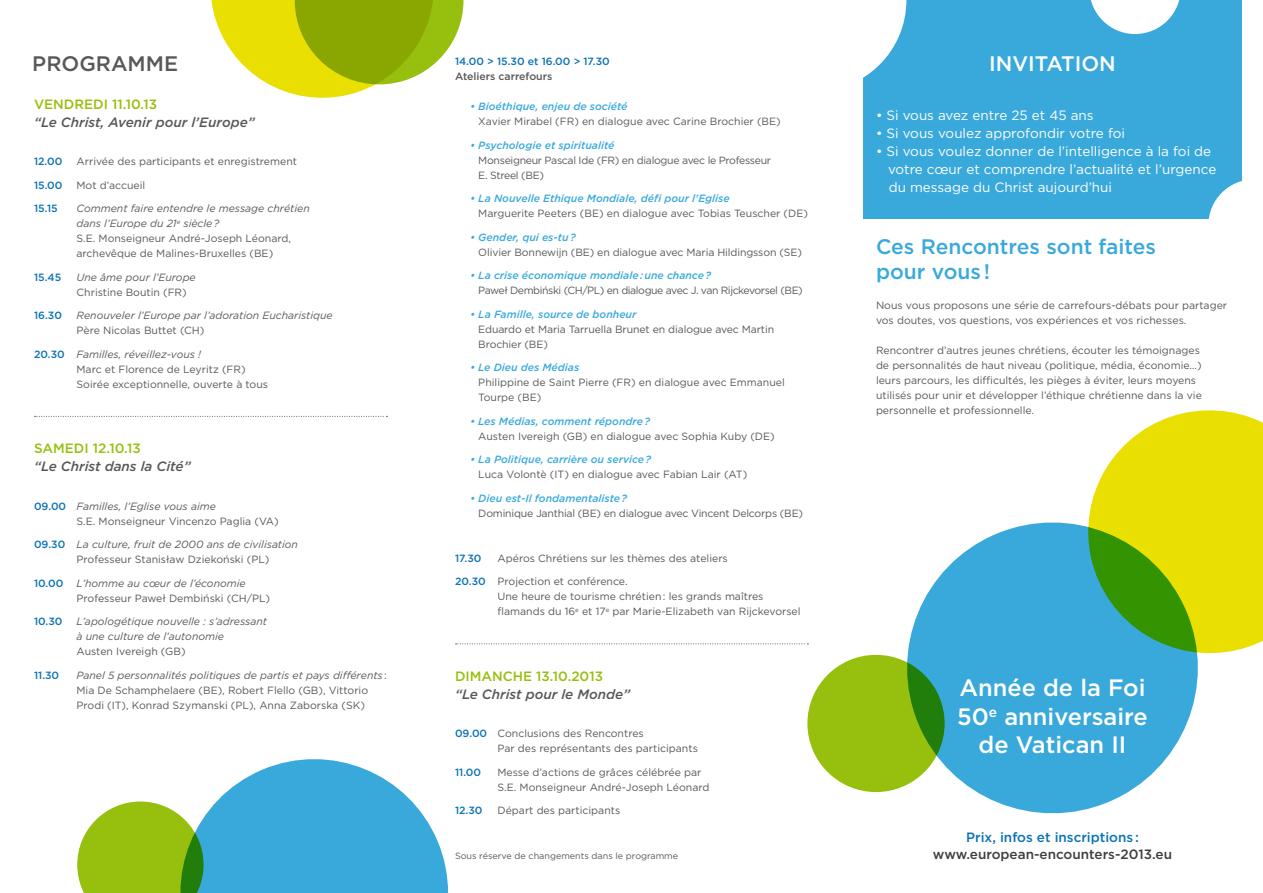
<style>
.page{position:relative;width:1263px;height:893px;background:#fff}
.page>*{position:absolute;margin:0;border:0;box-sizing:border-box;transform-origin:0 0}
.t1{font:500 23.7px/28.3px "Gotham";color:#fff;text-align:center}
.t2{font:500 21px/25.2px "Gotham";color:#39a9dc}
.t3{font:500 21px "Gotham";color:#fff}
.t4{font:500 21px "Gotham";color:#58585a}
.t5{font:13.5px/18px "Gotham";color:#fff}
.t6{font:italic 500 13.5px "Gotham";color:#58585a}
.t7{font:500 13.5px "Gotham";color:#97bf0d}
.t8{font:500 13.5px "Gotham";color:#3e3d40}
.t9{font:500 13.5px "Gotham";color:#0b72b5}
.t10{font:10.5px/15px "Gotham";color:#58585a}
.t11{font:italic 500 10.5px "Gotham";color:#39a9dc}
.t12{font:italic 10.5px/15px "Gotham";color:#58585a}
.t13{font:500 10.5px "Gotham";color:#0b72b5}
.t14{font:10.5px/15px "Gotham";letter-spacing:-.03em;color:#58585a}
.t15{font:10.5px "Gotham";letter-spacing:-.04em;color:#58585a}
.t16{font:10.5px "Gotham";letter-spacing:-.02em;color:#58585a}
.t17{font:500 10.5px "Gotham";color:#58585a}
.t18{font:9px "Gotham";color:#58585a}
.s1{font-weight:500;color:#0b72b5}
.s2{font-style:italic}
.s3{font-weight:500;font-style:normal;color:#0b72b5}
.s4{font-style:normal}
</style>
<div class="page">
<div style="left:863px;top:0;width:379px;height:219px;background:#39a9dc"></div>
<svg style="left:35px;top:416px;width:352px;height:1px"></svg>
<svg style="left:456px;top:643px;width:352px;height:1px"></svg>
<svg style="left:1088px;top:410px;width:175px;height:244px;background:#ebe322"></svg>
<div style="left:807px;top:655px;width:138px;height:137px;background:#97bf0d;border-radius:50%"></div>
<svg style="left:211px;top:0;width:252px;height:98px"></svg>
<svg style="left:77px;top:759px;width:371px;height:134px"></svg>
<svg style="left:906px;top:521px;width:293px;height:293px;fill:#39a9dc"></svg>
<svg style="left:863px;top:0;width:43px;height:78px"></svg>
<svg style="left:1091px;top:0;width:89px;height:34px"></svg>
<svg style="left:1208px;top:181px;width:34px;height:38px"></svg>
<h2 class="t4" style="left:32px;top:50px;width:147px">PROGRAMME</h2>
<h2 class="t3" style="left:989px;top:50px;width:128px">INVITATION</h2>
<p class="t13" style="left:455px;top:54px;width:156px">14.00 &gt; 15.30 et 16.00 &gt; 17.30</p>
<p class="t17" style="left:455px;top:69px;width:99px">Ateliers carrefours</p>
<p class="t11" style="left:470px;top:99px;width:159px">• Bioéthique, enjeu de société</p>
<p class="t10" style="left:478px;top:114px;width:304px">Xavier Mirabel (FR) en dialogue avec Carine Brochier (BE)</p>
<p class="t11" style="left:470px;top:138px;width:146px">• Psychologie et spiritualité</p>
<p class="t14" style="left:478px;top:152px;width:294px">Monseigneur Pascal Ide (FR) en dialogue avec le Professeur<br>E. Streel (BE)</p>
<p class="t11" style="left:470px;top:191px;width:261px">• La Nouvelle Ethique Mondiale, défi pour l’Eglise</p>
<p class="t10" style="left:478px;top:206px;width:331px">Marguerite Peeters (BE) en dialogue avec Tobias Teuscher (DE)</p>
<p class="t11" style="left:470px;top:230px;width:107px">• Gender, qui es-tu ?</p>
<p class="t10" style="left:478px;top:244px;width:325px">Olivier Bonnewijn (BE) en dialogue avec Maria Hildingsson (SE)</p>
<p class="t11" style="left:470px;top:268px;width:243px">• La crise économique mondiale : une chance ?</p>
<p class="t15" style="left:478px;top:284px;width:326px">Paweł Dembiński (CH/PL) en dialogue avec J. van Rijckevorsel (BE)</p>
<p class="t11" style="left:470px;top:307px;width:168px">• La Famille, source de bonheur</p>
<p class="t10" style="left:478px;top:321px;width:297px">Eduardo et Maria Tarruella Brunet en dialogue avec Martin<br>Brochier (BE)</p>
<p class="t11" style="left:470px;top:360px;width:111px">• Le Dieu des Médias</p>
<p class="t10" style="left:478px;top:375px;width:308px">Philippine de Saint Pierre (FR) en dialogue avec Emmanuel<br>Tourpe (BE)</p>
<p class="t11" style="left:470px;top:414px;width:182px">• Les Médias, comment répondre ?</p>
<p class="t10" style="left:478px;top:428px;width:298px">Austen Ivereigh (GB) en dialogue avec Sophia Kuby (DE)</p>
<p class="t11" style="left:470px;top:452px;width:183px">• La Politique, carrière ou service ?</p>
<p class="t10" style="left:478px;top:467px;width:270px">Luca Volontè (IT) en dialogue avec Fabian Lair (AT)</p>
<p class="t11" style="left:470px;top:491px;width:159px">• Dieu est-Il fondamentaliste ?</p>
<p class="t16" style="left:478px;top:506px;width:326px">Dominique Janthial (BE) en dialogue avec Vincent Delcorps (BE)</p>
<p class="t13" style="left:455px;top:551px;width:28px">17.30</p>
<p class="t10" style="left:497px;top:550px;width:232px">Apéros Chrétiens sur les thèmes des ateliers</p>
<p class="t10" style="left:497px;top:574px;width:305px;text-indent:-43px"><span class="s1">20.30</span> Projection et conférence.<br>Une heure de tourisme chrétien : les grands maîtres flamands du 16<sup>e</sup> et 17<sup>e</sup> par Marie-Elizabeth van Rijckevorsel</p>
<p class="t7" style="left:34px;top:95px;width:20px">Vendredi</p>
<p class="t7" style="left:112px;top:95px;width:47px">11.10.13</p>
<p class="t6" style="left:34px;top:113px;width:222px">“Le Christ, Avenir pour l’Europe”</p>
<p class="t13" style="left:34px;top:155px;width:30px">12.00</p>
<p class="t10" style="left:77px;top:154px;width:222px">Arrivée des participants et enregistrement</p>
<p class="t13" style="left:34px;top:178px;width:30px">15.00</p>
<p class="t10" style="left:77px;top:177px;width:70px">Mot d’accueil</p>
<p class="t13" style="left:34px;top:202px;width:25px">15.15</p>
<p class="t10" style="left:77px;top:201px;width:235px"><span class="s2">Comment faire entendre le message chrétien dans l’Europe du 21</span><sup>e</sup> <span class="s2">siècle ?<br></span>S.E. Monseigneur André-Joseph Léonard, archevêque de Malines-Bruxelles (BE)</p>
<p class="t13" style="left:34px;top:270px;width:29px">15.45</p>
<p class="t12" style="left:77px;top:269px;width:121px">Une âme pour l’Europe</p>
<p class="t10" style="left:77px;top:284px;width:112px">Christine Boutin (FR)</p>
<p class="t13" style="left:34px;top:309px;width:29px">16.30</p>
<p class="t12" style="left:77px;top:308px;width:258px">Renouveler l’Europe par l’adoration Eucharistique</p>
<p class="t10" style="left:77px;top:323px;width:129px">Père Nicolas Buttet (CH)</p>
<p class="t10" style="left:77px;top:346px;width:193px;text-indent:-43px"><span class="s1">20.30</span> <span class="s2">Familles, réveillez-vous !<br></span>Marc et Florence de Leyritz (FR)<br>Soirée exceptionnelle, ouverte à tous</p>
<p class="t5" style="left:876px;top:106px;width:219px">• Si vous avez entre 25 et 45 ans</p>
<p class="t5" style="left:876px;top:124px;width:251px">• Si vous voulez approfondir votre foi</p>
<p class="t5" style="left:888px;top:142px;width:330px;text-indent:-12px">• Si vous voulez donner de l’intelligence à la foi de votre cœur et comprendre l’actualité et l’urgence du message du Christ aujourd’hui</p>
<h2 class="t2" style="left:876px;top:234px;width:281px">Ces Rencontres sont faites pour vous !</h2>
<p class="t10" style="left:876px;top:298px;width:353px">Nous vous proposons une série de carrefours-débats pour partager vos doutes, vos questions, vos expériences et vos richesses.</p>
<p class="t10" style="left:876px;top:343px;width:327px">Rencontrer d’autres jeunes chrétiens, écouter les témoignages de personnalités de haut niveau (politique, média, économie…) leurs parcours, les difficultés, les pièges à éviter, leurs moyens utilisés pour unir et développer l’éthique chrétienne dans la vie personnelle et professionnelle.</p>
<p class="t7" style="left:34px;top:439px;width:19px">Samedi</p>
<p class="t7" style="left:93px;top:439px;width:50px">12.10.13</p>
<p class="t6" style="left:34px;top:457px;width:158px">“Le Christ dans la Cité”</p>
<p class="t10" style="left:77px;top:498px;width:204px;text-indent:-43px"><span class="s1">09.00</span> <span class="s2">Familles, l’Eglise vous aime<br></span>S.E. Monseigneur Vincenzo Paglia (VA)</p>
<p class="t12" style="left:77px;top:537px;width:223px;text-indent:-43px"><span class="s3">09.30</span> La culture, fruit de 2000 ans de civilisation<br><span class="s4">Professeur Stanisław Dziekoński (PL)</span></p>
<p class="t13" style="left:34px;top:576px;width:31px">10.00</p>
<p class="t12" style="left:77px;top:575px;width:171px">L’homme au cœur de l’économie</p>
<p class="t10" style="left:77px;top:590px;width:195px">Professeur Paweł Dembiński (CH/PL)</p>
<p class="t13" style="left:34px;top:615px;width:30px">10.30</p>
<p class="t12" style="left:77px;top:614px;width:192px">L’apologétique nouvelle : s’adressant à une culture de l’autonomie</p>
<p class="t10" style="left:77px;top:644px;width:111px">Austen Ivereigh (GB)</p>
<p class="t13" style="left:34px;top:668px;width:27px">11.30</p>
<p class="t10" style="left:77px;top:667px;width:312px"><span class="s2">Panel 5 personnalités politiques de partis et pays différents</span> :<br>Mia De Schamphelaere (BE), Robert Flello (GB), Vittorio<br>Prodi (IT), Konrad Szymanski (PL), Anna Zaborska (SK)</p>
<p class="t7" style="left:455px;top:667px;width:21px">Dimanc</p>
<p class="t7" style="left:513px;top:667px;width:92px">he 13.10.2013</p>
<p class="t6" style="left:455px;top:685px;width:177px">“Le Christ pour le Monde”</p>
<p class="t10" style="left:497px;top:726px;width:202px;text-indent:-43px"><span class="s1">09.00</span> Conclusions des Rencontres<br>Par des représentants des participants</p>
<p class="t13" style="left:455px;top:765px;width:28px">11.00</p>
<p class="t10" style="left:497px;top:764px;width:213px">Messe d’actions de grâces célébrée par<br>S.E. Monseigneur André-Joseph Léonard</p>
<p class="t13" style="left:455px;top:803px;width:29px">12.30</p>
<p class="t10" style="left:497px;top:803px;width:124px">Départ des participants</p>
<h1 class="t1" style="left:957px;top:673px;width:192px">Année de la Foi<br>50<sup>e</sup> anniversaire de Vatican II</h1>
<p class="t18" style="left:455px;top:850px;width:225px">Sous réserve de changements dans le programme</p>
<p class="t9" style="left:966px;top:829px;width:174px">Prix, infos et inscriptions :</p>
<p class="t8" style="left:933px;top:845px;width:241px">www.european-encounters-2013.eu</p>
</div>
